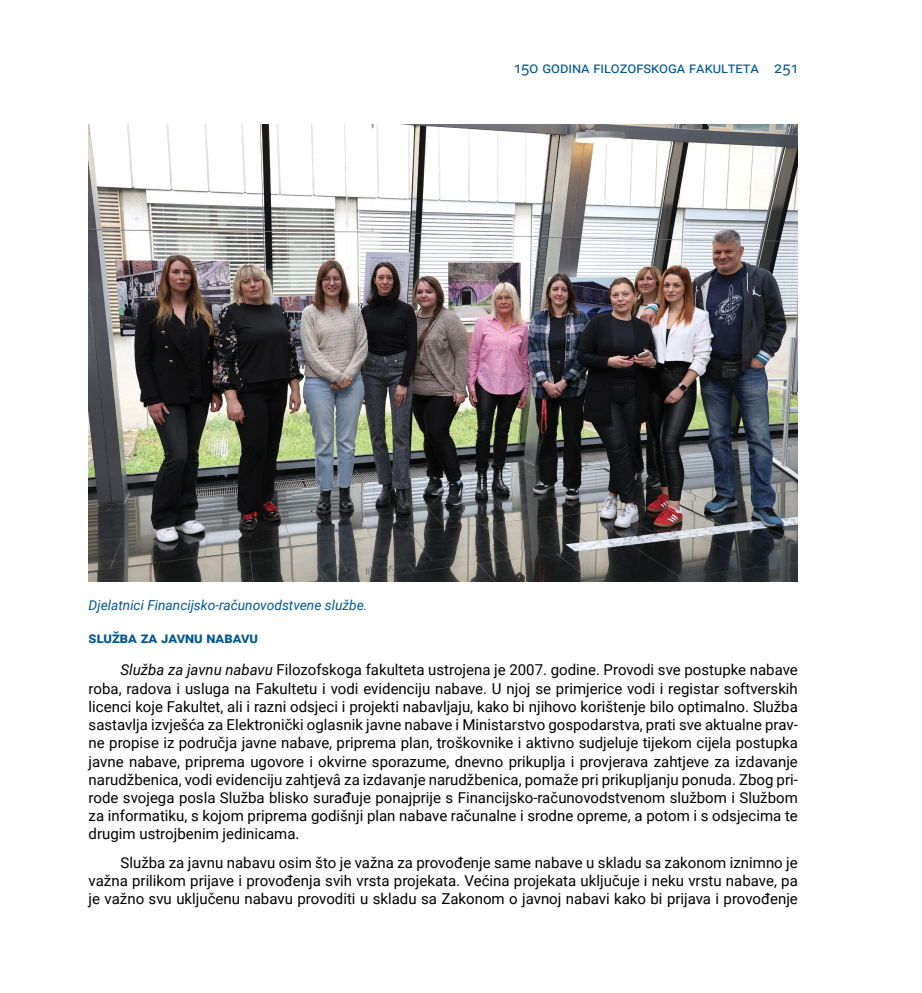
<style>
.page{position:relative;width:922px;height:993px;background:#fff}
.page>*{position:absolute;margin:0;border:0;box-sizing:border-box;transform-origin:0 0}
.t1{font:15px/18.2px "Roboto";color:#000;text-align:justify}
.t2{font:15px "Roboto";color:#005793}
.t3{font:italic 13.75px "Roboto";color:#005793}
.s1{font-weight:700;color:#005793}
.s2{font-style:italic}
</style>
<div class="page">
<img style="left:89px;top:124px;width:708px;height:457px">
<p class="t2" style="left:513px;top:57px;width:285px">150 godina filozofskoga fakulteta 251</p>
<p class="t3" style="left:89px;top:595px;width:280px">Djelatnici Financijsko-računovodstvene službe.</p>
<p class="t1" style="left:120px;top:620px;width:678px;line-height:32.4px;text-indent:-32px"><span class="s1">Služba za javnu nabavu<br></span><span class="s2">Služba za javnu nabavu</span> Filozofskoga fakulteta ustrojena je 2007. godine. Provodi sve postupke nabave</p>
<p class="t1" style="left:89px;top:678px;width:710px">roba, radova i usluga na Fakultetu i vodi evidenciju nabave. U njoj se primjerice vodi i registar softverskih licenci koje Fakultet, ali i razni odsjeci i projekti nabavljaju, kako bi njihovo korištenje bilo optimalno. Služba sastavlja izvješća za Elektronički oglasnik javne nabave i Ministarstvo gospodarstva, prati sve aktualne prav&shy;ne propise iz područja javne nabave, priprema plan, troškovnike i aktivno sudjeluje tijekom cijela postupka javne nabave, priprema ugovore i okvirne sporazume, dnevno prikuplja i provjerava zahtjeve za izdavanje narudžbenica, vodi evidenciju zahtjevâ za izdavanje narudžbenica, pomaže pri prikupljanju ponuda. Zbog pri&shy;rode svojega posla Služba blisko surađuje ponajprije s Financijsko-računovodstvenom službom i Službom za informatiku, s kojom priprema godišnji plan nabave računalne i srodne opreme, a potom i s odsjecima te drugim ustrojbenim jedinicama.</p>
<p class="t1" style="left:89px;top:852px;width:710px;text-indent:32px">Služba za javnu nabavu osim što je važna za provođenje same nabave u skladu sa zakonom iznimno je važna prilikom prijave i provođenja svih vrsta projekata. Većina projekata uključuje i neku vrstu nabave, pa je važno svu uključenu nabavu provoditi u skladu sa Zakonom o javnoj nabavi kako bi prijava i provođenje</p>
</div>
